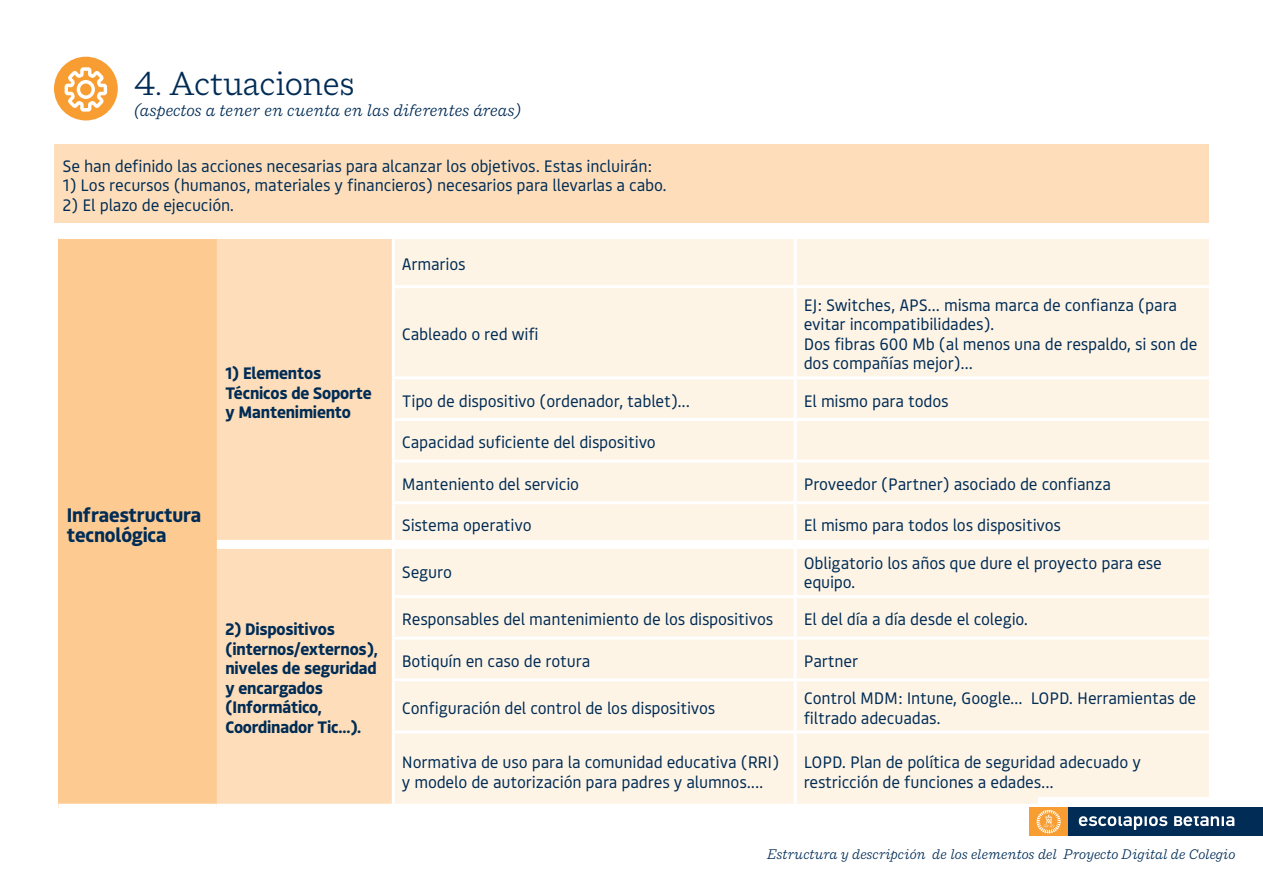
<style>
.page{position:relative;width:1263px;height:893px;background:#fff}
.page>*{position:absolute;margin:0;border:0;box-sizing:border-box;transform-origin:0 0}
.t1{font:300 36px "Macklin Slab";color:#002c55}
.titulito{font:700 19.5px/19.5px "Bould";letter-spacing:-.01em;color:#002c55}
.t2{font:italic 300 18px "Macklin Slab";color:#002c55}
.t3{font:16.5px/19.5px "Bould";letter-spacing:-.01em;color:#002c55}
.t4{font:700 16.5px/19.5px "Bould";letter-spacing:-.01em;color:#002c55}
.t5{font:italic 300 15px "Macklin Slab";color:#002c55}
</style>
<div class="page">
<div style="left:54px;top:144px;width:1155px;height:79px;background:#fedeba"></div>
<div style="left:54px;top:57px;width:64px;height:63px;background:#f89d31;border-radius:50%"></div>
<svg style="left:65px;top:67px;width:42px;height:45px"></svg>
<div style="left:58px;top:237px;width:159px;height:571px;background:#fdcb92"></div>
<div style="left:217px;top:239px;width:175px;height:565px;background:#fedeba"></div>
<div style="left:395px;top:239px;width:814px;height:565px;background:#fef4e6"></div>
<div style="left:217px;top:540px;width:175px;height:9px;background:#fff"></div>
<div style="left:58px;top:804px;width:159px;height:9px;background:#fff"></div>
<div style="left:395px;top:540px;width:399px;height:9px;background:#fff"></div>
<div style="left:797px;top:540px;width:412px;height:9px;background:#fff"></div>
<hr style="left:794px;top:239px;width:3px;height:46px;background:#fff">
<hr style="left:794px;top:288px;width:3px;height:88px;background:#fff">
<hr style="left:794px;top:379px;width:3px;height:39px;background:#fff">
<hr style="left:794px;top:421px;width:3px;height:39px;background:#fff">
<hr style="left:794px;top:463px;width:3px;height:38px;background:#fff">
<hr style="left:794px;top:504px;width:3px;height:40px;background:#fff">
<hr style="left:794px;top:544px;width:3px;height:51px;background:#fff">
<hr style="left:794px;top:598px;width:3px;height:39px;background:#fff">
<hr style="left:794px;top:640px;width:3px;height:38px;background:#fff">
<hr style="left:794px;top:681px;width:3px;height:49px;background:#fff">
<hr style="left:794px;top:733px;width:3px;height:71px;background:#fff">
<hr style="left:392px;top:595px;width:403px;height:3px;background:#fff">
<hr style="left:795px;top:595px;width:414px;height:3px;background:#fff">
<hr style="left:392px;top:637px;width:403px;height:3px;background:#fff">
<hr style="left:795px;top:637px;width:414px;height:3px;background:#fff">
<hr style="left:392px;top:678px;width:403px;height:3px;background:#fff">
<hr style="left:795px;top:678px;width:414px;height:3px;background:#fff">
<hr style="left:392px;top:730px;width:403px;height:3px;background:#fff">
<hr style="left:795px;top:730px;width:414px;height:3px;background:#fff">
<hr style="left:392px;top:285px;width:403px;height:3px;background:#fff">
<hr style="left:795px;top:285px;width:414px;height:3px;background:#fff">
<hr style="left:392px;top:376px;width:403px;height:3px;background:#fff">
<hr style="left:795px;top:376px;width:414px;height:3px;background:#fff">
<hr style="left:392px;top:418px;width:403px;height:3px;background:#fff">
<hr style="left:795px;top:418px;width:414px;height:3px;background:#fff">
<hr style="left:392px;top:460px;width:403px;height:3px;background:#fff">
<hr style="left:795px;top:460px;width:414px;height:3px;background:#fff">
<hr style="left:392px;top:501px;width:403px;height:3px;background:#fff">
<hr style="left:795px;top:501px;width:414px;height:3px;background:#fff">
<hr style="left:58px;top:236px;width:159px;height:3px;background:#fff">
<div style="left:1039px;top:797px;width:224px;height:49px;background:#fff"></div>
<div style="left:1036px;top:807px;width:227px;height:29px;background:#002c55"></div>
<div style="left:1029px;top:807px;width:39px;height:29px;background:#f89d31"></div>
<svg style="left:1036px;top:810px;width:25px;height:23px"></svg>
<svg style="left:1079px;top:816px;width:155px;height:14px"></svg>
<p class="t1" style="left:134px;top:62px;width:222px">4. Actuaciones</p>
<p class="t2" style="left:134px;top:100px;width:388px">(aspectos a tener en cuenta en las diferentes áreas)</p>
<p class="t3" style="left:63px;top:155px;width:591px">Se han definido las acciones necesarias para alcanzar los objetivos. Estas incluirán:</p>
<p class="t3" style="left:63px;top:175px;width:606px">1) Los recursos (humanos, materiales y financieros) necesarios para llevarlas a cabo.</p>
<p class="t3" style="left:63px;top:194px;width:173px">2) El plazo de ejecución.</p>
<p class="titulito" style="left:67px;top:505px;width:136px">Infraestructura tecnológica</p>
<p class="t4" style="left:225px;top:363px;width:148px">1) Elementos<br>Técnicos de Soporte y Mantenimiento</p>
<p class="t4" style="left:225px;top:619px;width:154px">2) Dispositivos (internos/externos), niveles de seguridad y encargados (Informático,<br>Coordinador Tic...).</p>
<p class="t3" style="left:402px;top:253px;width:65px">Armarios</p>
<p class="t3" style="left:402px;top:324px;width:138px">Cableado o red wifi</p>
<p class="t3" style="left:804px;top:294px;width:375px">EJ: Switches, APS… misma marca de confianza (para evitar incompatibilidades).</p>
<p class="t3" style="left:804px;top:333px;width:395px">Dos fibras 600 Mb (al menos una de respaldo, si son de dos compañías mejor)…</p>
<p class="t3" style="left:402px;top:390px;width:290px">Tipo de dispositivo (ordenador, tablet)...</p>
<p class="t3" style="left:804px;top:390px;width:147px">El mismo para todos</p>
<p class="t3" style="left:402px;top:432px;width:256px">Capacidad suficiente del dispositivo</p>
<p class="t3" style="left:402px;top:473px;width:179px">Manteniento del servicio</p>
<p class="t3" style="left:804px;top:473px;width:309px">Proveedor (Partner) asociado de confianza</p>
<p class="t3" style="left:402px;top:515px;width:131px">Sistema operativo</p>
<p class="t3" style="left:804px;top:515px;width:259px">El mismo para todos los dispositivos</p>
<p class="t3" style="left:402px;top:562px;width:52px">Seguro</p>
<p class="t3" style="left:804px;top:552px;width:360px">Obligatorio los años que dure el proyecto para ese equipo.</p>
<p class="t3" style="left:402px;top:609px;width:373px">Responsables del mantenimiento de los dispositivos</p>
<p class="t3" style="left:804px;top:609px;width:226px">El del día a día desde el colegio.</p>
<p class="t3" style="left:402px;top:650px;width:190px">Botiquín en caso de rotura</p>
<p class="t3" style="left:804px;top:650px;width:56px">Partner</p>
<p class="t3" style="left:402px;top:697px;width:315px">Configuración del control de los dispositivos</p>
<p class="t3" style="left:804px;top:688px;width:394px">Control MDM: Intune, Google… LOPD. Herramientas de filtrado adecuadas.</p>
<p class="t3" style="left:402px;top:752px;width:379px">Normativa de uso para la comunidad educativa (RRI) y modelo de autorización para padres y alumnos....</p>
<p class="t3" style="left:804px;top:752px;width:339px">LOPD. Plan de política de seguridad adecuado y restricción de funciones a edades...</p>
<p class="t5" style="left:767px;top:845px;width:470px">Estructura y descripción de los elementos del Proyecto Digital de Colegio</p>
</div>
